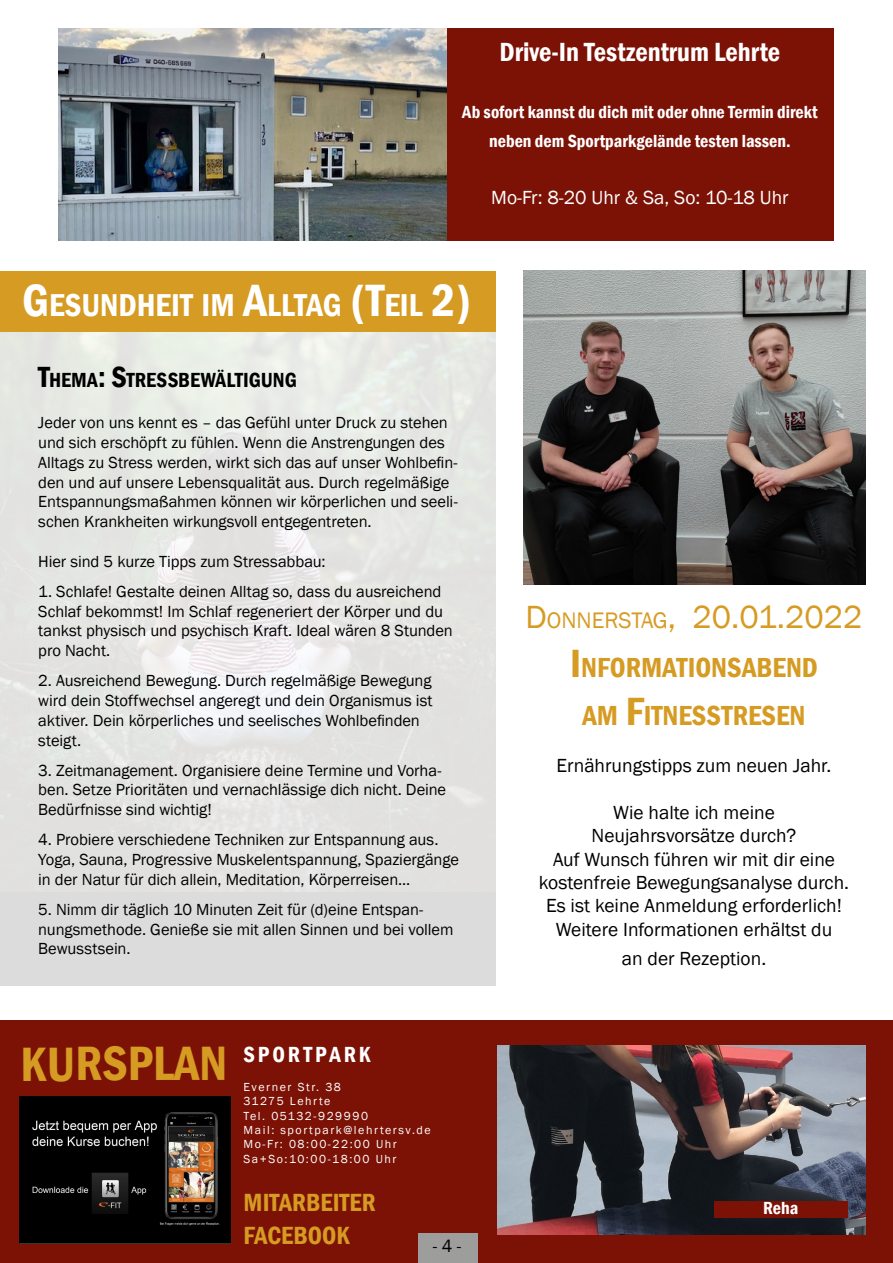
<style>
.page{position:relative;width:893px;height:1263px;background:#fff}
.page>*{position:absolute;margin:0;border:0;box-sizing:border-box;transform-origin:0 0}
.t1{font:600 condensed 49.5px "Franklin Gothic";color:#d69b22}
.t2{font:33px "Franklin Gothic";color:#d69b22}
.t3{font:600 condensed 32.55px "Franklin Gothic";color:#fff}
.t4{font:600 condensed 28.35px/48.6px "Franklin Gothic";color:#d69b22;text-align:center}
.t5{font:600 condensed 27px "Franklin Gothic";color:#fff}
.t6{font:600 condensed 25.5px/32.7px "Franklin Gothic";letter-spacing:-.005em;color:#d69b22}
.t7{font:600 condensed 22.5px "Franklin Gothic";letter-spacing:.13em;color:#fff}
.t8{font:600 condensed 21px "Franklin Gothic";color:#000}
.t9{font:19.5px/23.4px "Franklin Gothic";color:#000;text-align:center}
.t10{font:19.5px "Franklin Gothic";color:#fff}
.t11{font:600 condensed 18px/28.5px "Franklin Gothic";color:#fff;text-align:center}
.t12{font:18px "Franklin Gothic";color:#000}
.t13{font:16.5px/19.8px "Franklin Gothic";letter-spacing:-.005em;color:#000}
.t14{font:12px/14.4px "Franklin Gothic";letter-spacing:.13em;color:#fff}
.s1{font-size:46.5px}
.s2{font-size:30px}
.s3{font-size:23.1px}
.s4{font-size:40.5px}
</style>
<div class="page">
<div style="left:0;top:275px;width:495px;height:711px;background:#dcdcdc"></div>
<img style="left:0;top:331px;width:495px;height:561px">
<div style="left:446px;top:28px;width:388px;height:212px;background:#7c1206"></div>
<div style="left:0;top:271px;width:495px;height:60px;background:#d69b22"></div>
<div style="left:0;top:1020px;width:893px;height:243px;background:#7c1206"></div>
<div style="left:418px;top:1233px;width:60px;height:30px;background:#9d9d9c"></div>
<img style="left:20px;top:1097px;width:210px;height:147px">
<img style="left:523px;top:271px;width:342px;height:313px">
<img style="left:498px;top:1045px;width:367px;height:190px">
<div style="left:714px;top:1201px;width:133px;height:17px;background:#7c1206"></div>
<img style="left:59px;top:28px;width:387px;height:212px">
<h3 class="t5" style="left:500px;top:34px;width:282px">Drive-In Testzentrum Lehrte</h3>
<p class="t11" style="left:462px;top:98px;width:357px">Ab sofort kannst du dich mit oder ohne Termin direkt neben dem Sportparkgelände testen lassen.</p>
<p class="t10" style="left:491px;top:185px;width:299px">Mo-Fr: 8-20 Uhr &amp; Sa, So: 10-18 Uhr</p>
<h3 class="t3" style="left:22px;top:284px;width:450px"><span class="s1">G</span>ESUNDHEIT IM <span class="s1">A</span>LLTAG <span class="s1">(T</span>EIL <span class="s1">2)</span></h3>
<p class="t8" style="left:38px;top:366px;width:258px"><span class="s2">T</span>HEMA<span class="s2">: S</span>TRESSBEWÄLTIGUNG</p>
<p class="t13" style="left:38px;top:413px;width:421px">Jeder von uns kennt es – das Gefühl unter Druck zu stehen und sich erschöpft zu fühlen. Wenn die Anstrengungen des Alltags zu Stress werden, wirkt sich das auf unser Wohlbefin&shy;den und auf unsere Lebensqualität aus. Durch regelmäßige Entspannungsmaßahmen können wir körperlichen und seeli&shy;schen Krankheiten wirkungsvoll entgegentreten.</p>
<p class="t13" style="left:38px;top:552px;width:289px">Hier sind 5 kurze Tipps zum Stressabbau:</p>
<p class="t13" style="left:38px;top:582px;width:416px">1. Schlafe! Gestalte deinen Alltag so, dass du ausreichend Schlaf bekommst! Im Schlaf regeneriert der Körper und du tankst physisch und psychisch Kraft. Ideal wären 8 Stunden pro Nacht.</p>
<p class="t13" style="left:38px;top:671px;width:396px">2. Ausreichend Bewegung. Durch regelmäßige Bewegung wird dein Stoffwechsel angeregt und dein Organismus ist aktiver. Dein körperliches und seelisches Wohlbefinden steigt.</p>
<p class="t13" style="left:38px;top:760px;width:409px">3. Zeitmanagement. Organisiere deine Termine und Vorha&shy;ben. Setze Prioritäten und vernachlässige dich nicht. Deine<br>Bedürfnisse sind wichtig!</p>
<p class="t13" style="left:38px;top:830px;width:422px">4. Probiere verschiedene Techniken zur Entspannung aus.<br>Yoga, Sauna, Progressive Muskelentspannung, Spaziergänge in der Natur für dich allein, Meditation, Körperreisen...</p>
<p class="t13" style="left:38px;top:900px;width:417px">5. Nimm dir täglich 10 Minuten Zeit für (d)eine Entspan&shy;nungsmethode. Genieße sie mit allen Sinnen und bei vollem<br>Bewusstsein.</p>
<h2 class="t2" style="left:526px;top:596px;width:338px">D<span class="s3">ONNERSTAG</span>, 20.01.2022</h2>
<h3 class="t4" style="left:570px;top:642px;width:249px"><span class="s4">I</span> NFORMATIONSABEND<br>AM <span class="s4">F</span>ITNESSTRESEN</h3>
<p class="t9" style="left:557px;top:754px;width:276px">Ernährungstipps zum neuen Jahr.</p>
<p class="t9" style="left:539px;top:801px;width:312px">Wie halte ich meine<br>Neujahrsvorsätze durch?<br>Auf Wunsch führen wir mit dir eine kostenfreie Bewegungsanalyse durch.<br>Es ist keine Anmeldung erforderlich!<br>Weitere Informationen erhältst du</p>
<p class="t9" style="left:622px;top:947px;width:146px">an der Rezeption.</p>
<h1 class="t1" style="left:21px;top:1031px;width:208px">KURSPLAN</h1>
<h3 class="t7" style="left:243px;top:1039px;width:129px">SPORTPARK</h3>
<p class="t14" style="left:243px;top:1080px;width:189px">Everner Str. 38<br>31275 Lehrte<br>Tel. 05132-929990<br>Mail: sportpark@lehrtersv.de<br>Mo-Fr: 08:00-22:00 Uhr<br>Sa+So:10:00-18:00 Uhr</p>
<h3 class="t6" style="left:244px;top:1186px;width:134px">MITARBEITER<br>FACEBOOK</h3>
<p class="t12" style="left:433px;top:1235px;width:30px">- 4 -</p>
<p class="t11" style="left:763px;top:1193px;width:37px">Reha</p>
</div>
